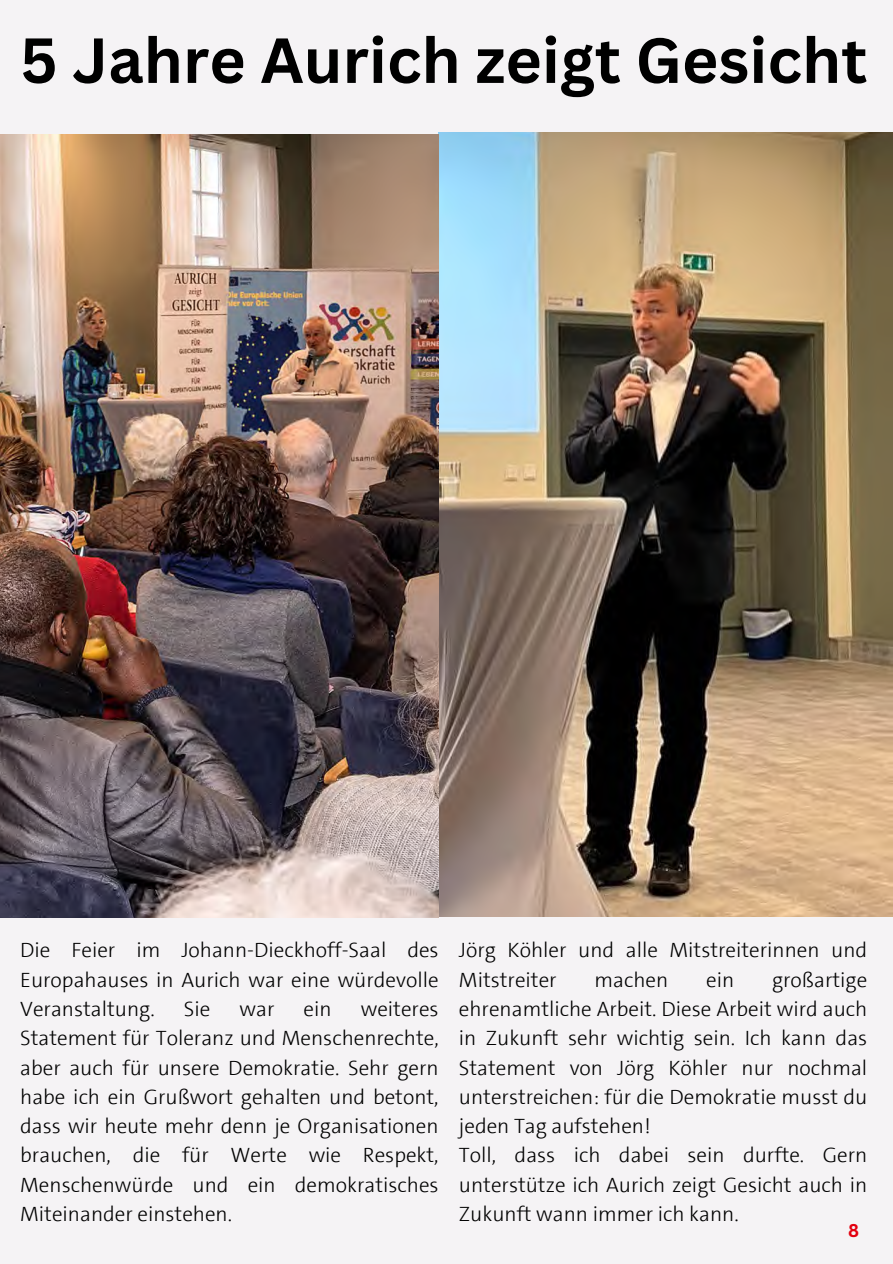
<style>
.page{position:relative;width:893px;height:1264px;background:#fff}
.page>*{position:absolute;margin:0;border:0;box-sizing:border-box;transform-origin:0 0}
.t1{font:700 62.25px "Canva Sans";color:#000}
.t2{font:300 21px/29.2px "SPD The Sans";color:#000;text-align:justify}
.t3{font:700 18px "Canva Sans";color:#e3000f}
</style>
<div class="page">
<div style="left:0;top:0;width:892px;height:1263px;background:#f5f3f5"></div>
<img style="left:438px;top:132px;width:454px;height:785px">
<img style="left:0;top:134px;width:439px;height:783px">
<p class="t1" style="left:20px;top:16px;width:848px">5 Jahre Aurich zeigt Gesicht</p>
<p class="t2" style="left:20px;top:935px;width:420px">Die Feier im Johann-Dieckhoff-Saal des Europahauses in Aurich war eine würdevolle Veranstaltung.</p>
<p class="t2" style="left:20px;top:994px;width:420px;text-indent:340px">weiteres Statement für Toleranz und Menschenrechte, aber auch für unsere Demokratie. Sehr gern habe ich ein Grußwort gehalten und betont, dass wir heute mehr denn je Organisationen brauchen, die für Werte wie Respekt, Menschenwürde und ein demokratisches Miteinander einstehen.</p>
<p class="t2" style="left:184px;top:994px;width:28px">Sie</p>
<p class="t2" style="left:239px;top:994px;width:36px">war</p>
<p class="t2" style="left:303px;top:994px;width:30px">ein</p>
<p class="t2" style="left:459px;top:935px;width:410px">Jörg Köhler und alle Mitstreiterinnen und<br>Mitstreiter</p>
<p class="t2" style="left:459px;top:965px;width:410px;text-indent:313px">großartige ehrenamtliche Arbeit. Diese Arbeit wird auch in Zukunft sehr wichtig sein. Ich kann das Statement von Jörg Köhler nur nochmal unterstreichen: für die Demokratie musst du jeden Tag aufstehen!</p>
<p class="t2" style="left:459px;top:1140px;width:410px">Toll, dass ich dabei sein durfte. Gern unterstütze ich Aurich zeigt Gesicht auch in Zukunft wann immer ich kann.</p>
<p class="t2" style="left:594px;top:965px;width:75px">machen</p>
<p class="t2" style="left:706px;top:965px;width:30px">ein</p>
<p class="t3" style="left:848px;top:1217px;width:13px">8</p>
</div>
